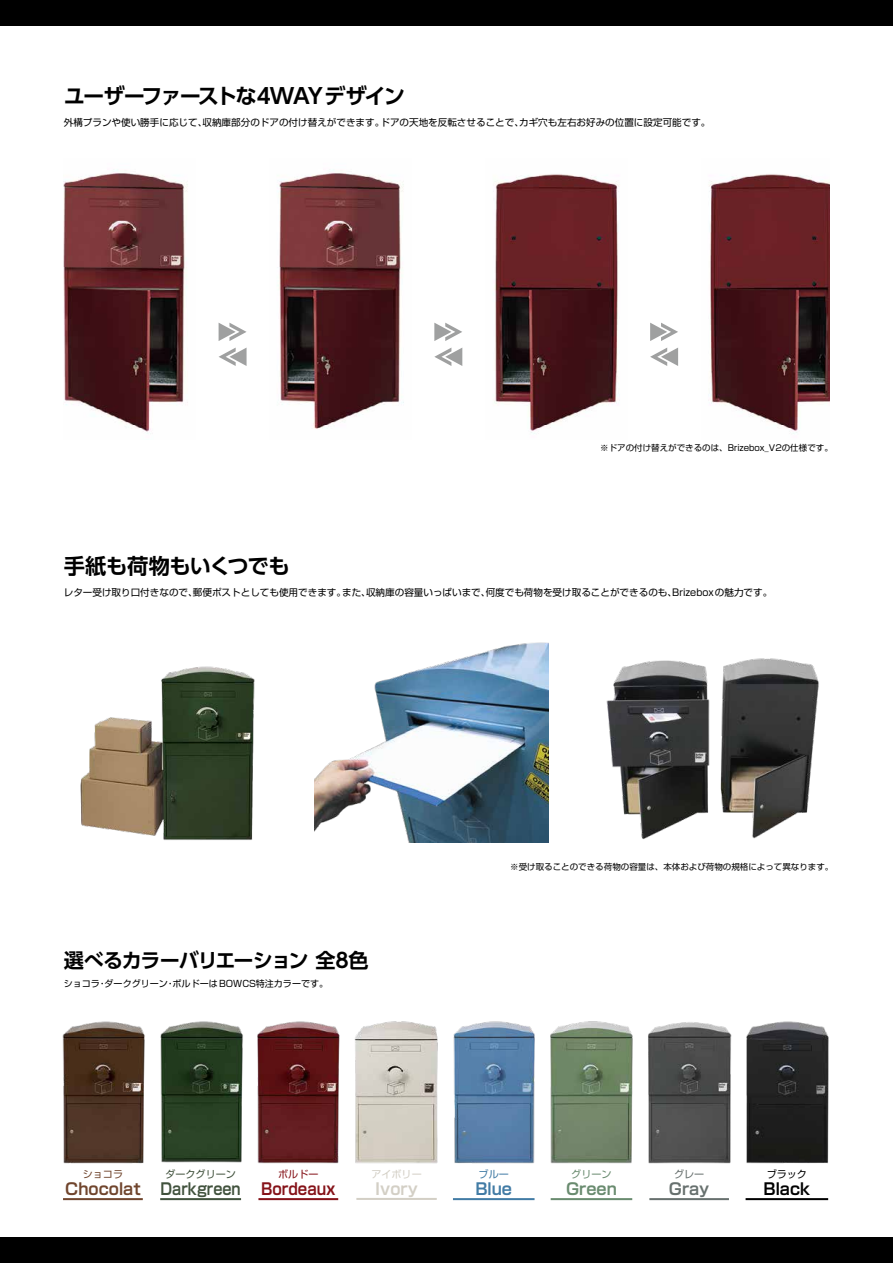
<style>
.page{position:relative;width:893px;height:1263px;background:#fff}
.page>*{position:absolute;margin:0;border:0;box-sizing:border-box;transform-origin:0 0}
.t1{font:700 21.3px "UD Shin Go Pro De";letter-spacing:-.085em;color:#000}
.t2{font:700 21.3px "UD Shin Go Pro De";letter-spacing:-.02em;color:#000}
.t3{font:700 20.1px "UD Shin Go Pro De";letter-spacing:-.05em;color:#000}
.t4{font:700 16.05px "Shin Go Pro De";color:#41523d;scale:.9 1}
.t5{font:700 16.05px "Shin Go Pro De";color:#70452d}
.t6{font:700 16.05px "Shin Go Pro De";color:#851218;scale:.93 1}
.t7{font:700 16.05px "Shin Go Pro De";color:#d3cfc5}
.t8{font:700 16.05px "Shin Go Pro De";color:#698b6f}
.t9{font:700 16.05px "Shin Go Pro De";color:#000}
.t10{font:700 16.05px "Shin Go Pro De";color:#417ba5}
.t11{font:700 16.05px "Shin Go Pro De";color:#67706e}
.t12{font:10.05px "Shin Go Pro";color:#41523d}
.t13{font:10.05px "Shin Go Pro";color:#d3cfc5}
.t14{font:10.05px "Shin Go Pro";color:#698b6f}
.t15{font:10.05px "Shin Go Pro";color:#000}
.t16{font:10.05px "Shin Go Pro";color:#70452d}
.t17{font:10.05px "Shin Go Pro";color:#851218}
.t18{font:10.05px "Shin Go Pro";color:#417ba5}
.t19{font:10.05px "Shin Go Pro";color:#67706e}
.t20{font:9.6px "Shin Go Pro";color:#000}
.t21{font:9px "Shin Go Pro";color:#000}
.t22{font:8.55px "Shin Go Pro";color:#000}
</style>
<div class="page">
<img style="left:606px;top:658px;width:213px;height:182px">
<div style="left:0;top:0;width:893px;height:26px;background:#000"></div>
<div style="left:0;top:1237px;width:893px;height:26px;background:#000"></div>
<hr style="left:356px;top:1198px;width:81px;height:2px;background:#d3cfc5">
<img style="left:354px;top:1021px;width:84px;height:143px">
<hr style="left:453px;top:1198px;width:82px;height:2px;background:#417ba5">
<img style="left:453px;top:1021px;width:82px;height:143px">
<hr style="left:551px;top:1198px;width:81px;height:2px;background:#698b6f">
<img style="left:550px;top:1021px;width:83px;height:143px">
<hr style="left:649px;top:1198px;width:80px;height:2px;background:#67706e">
<img style="left:648px;top:1022px;width:84px;height:142px">
<hr style="left:746px;top:1198px;width:82px;height:2px;background:#000">
<img style="left:746px;top:1021px;width:83px;height:143px">
<hr style="left:63px;top:1198px;width:80px;height:2px;background:#70452d">
<img style="left:62px;top:1021px;width:83px;height:143px">
<hr style="left:160px;top:1198px;width:81px;height:2px;background:#41523d">
<img style="left:160px;top:1021px;width:83px;height:142px">
<hr style="left:258px;top:1198px;width:80px;height:2px;background:#851218">
<img style="left:257px;top:1021px;width:83px;height:143px">
<img style="left:709px;top:174px;width:120px;height:260px">
<img style="left:64px;top:169px;width:124px;height:265px">
<img style="left:494px;top:174px;width:125px;height:260px">
<img style="left:277px;top:169px;width:127px;height:260px">
<svg style="left:219px;top:323px;width:28px;height:18px"></svg>
<svg style="left:219px;top:348px;width:28px;height:18px"></svg>
<svg style="left:434px;top:323px;width:28px;height:18px"></svg>
<svg style="left:434px;top:348px;width:28px;height:18px"></svg>
<svg style="left:650px;top:323px;width:28px;height:18px"></svg>
<svg style="left:650px;top:348px;width:28px;height:18px"></svg>
<img style="left:315px;top:642px;width:233px;height:200px">
<img style="left:80px;top:666px;width:175px;height:174px">
<h1 class="t1" style="left:64px;top:79px;width:343px">ユーザーファーストな4WAYデザイン</h1>
<p class="t20" style="left:64px;top:115px;width:648px">外構プランや使い勝手に応じて、収納庫部分のドアの付け替えができます。ドアの天地を反転させることで、カギ穴も左右お好みの位置に設定可能です。</p>
<h1 class="t2" style="left:64px;top:549px;width:227px">手紙も荷物もいくつでも</h1>
<p class="t22" style="left:600px;top:441px;width:234px">※ドアの付け替えができるのは、Brizebox_V2の仕様です。</p>
<p class="t20" style="left:64px;top:584px;width:710px">レター受け取り口付きなので、郵便ポストとしても使用できます。また、収納庫の容量いっぱいまで、何度でも荷物を受け取ることができるのも、Brizeboxの魅力です。</p>
<h2 class="t3" style="left:64px;top:944px;width:306px">選べるカラーバリエーション全8色</h2>
<p class="t21" style="left:64px;top:977px;width:266px">ショコラ・ダークグリーン・ボルドーはBOWCS特注カラーです。</p>
<p class="t22" style="left:510px;top:860px;width:325px">※受け取ることのできる荷物の容量は、本体および荷物の規格によって異なります。</p>
<p class="t16" style="left:83px;top:1166px;width:42px">ショコラ</p>
<h3 class="t5" style="left:65px;top:1176px;width:77px">Chocolat</h3>
<p class="t12" style="left:165px;top:1166px;width:72px">ダークグリーン</p>
<h3 class="t4" style="left:160px;top:1176px;width:91px">Darkgreen</h3>
<p class="t17" style="left:278px;top:1166px;width:42px">ボルドー</p>
<h3 class="t6" style="left:261px;top:1176px;width:82px">Bordeaux</h3>
<p class="t13" style="left:371px;top:1165px;width:52px">アイボリー</p>
<h3 class="t7" style="left:375px;top:1176px;width:44px">Ivory</h3>
<p class="t18" style="left:479px;top:1166px;width:32px">ブルー</p>
<h3 class="t10" style="left:475px;top:1176px;width:38px">Blue</h3>
<p class="t14" style="left:571px;top:1166px;width:42px">グリーン</p>
<h3 class="t8" style="left:566px;top:1176px;width:52px">Green</h3>
<p class="t19" style="left:674px;top:1166px;width:32px">グレー</p>
<h3 class="t11" style="left:669px;top:1176px;width:42px">Gray</h3>
<p class="t15" style="left:767px;top:1166px;width:42px">ブラック</p>
<h3 class="t9" style="left:763px;top:1176px;width:48px">Black</h3>
</div>
